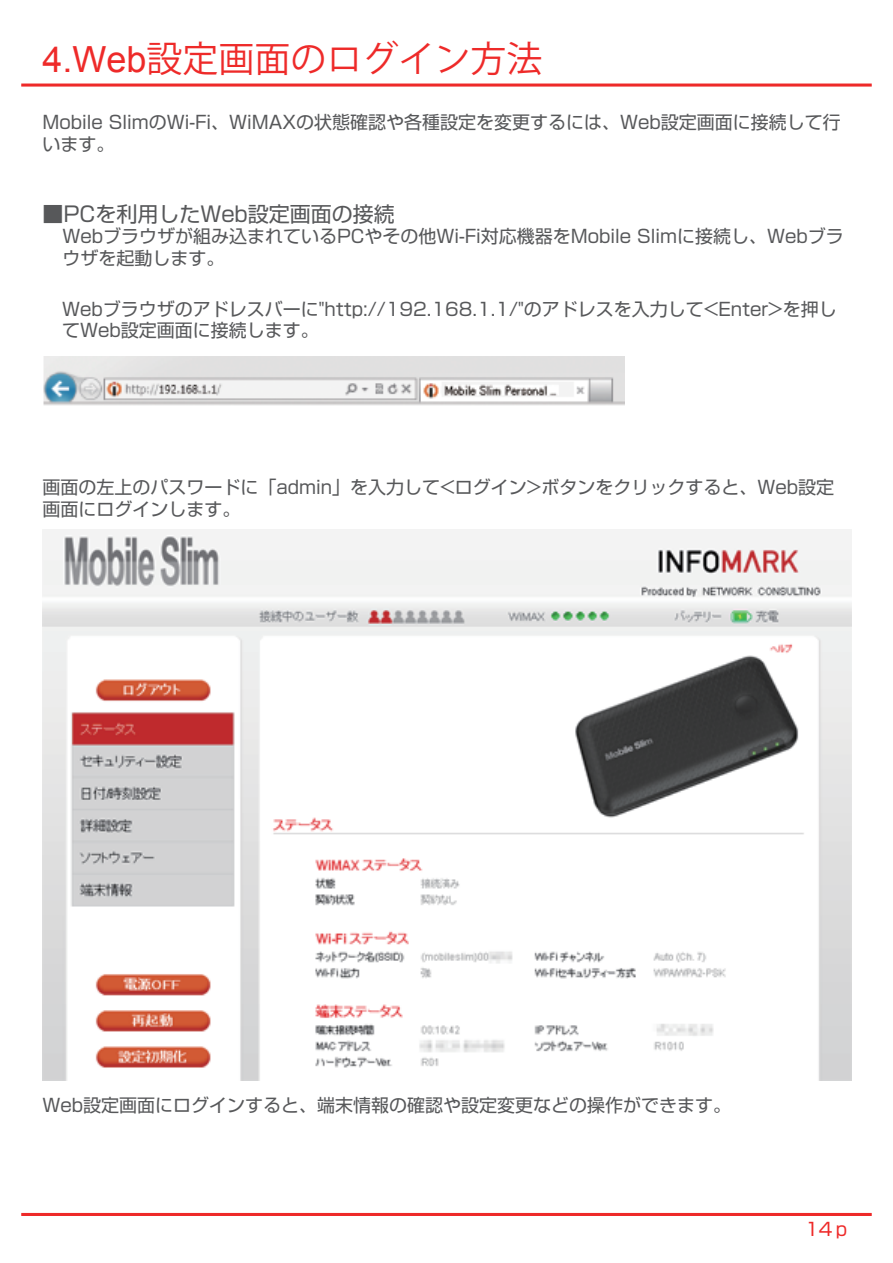
<style>
.page{position:relative;width:893px;height:1263px;background:#fff}
.page>*{position:absolute;margin:0;border:0;box-sizing:border-box;transform-origin:0 0}
.t1{font:36px "Koz Go Pro";color:#ee2a29}
.t2{font:21px "Shin Go Pro";color:#57585a}
.t3{font:18px/21.6px "Shin Go Pro";color:#57585a}
.t4{font:18px "Shin Go Pro";color:#ee2a29}
.s1{font-family:"Arial"}
</style>
<div class="page">
<hr style="left:21px;top:84px;width:851px;height:3px;background:#ee2a29">
<hr style="left:21px;top:1213px;width:851px;height:3px;background:#ee2a29">
<img style="left:43px;top:356px;width:581px;height:49px">
<img style="left:43px;top:530px;width:808px;height:550px">
<p class="t1" style="left:43px;top:36px;width:502px"><span class="s1">4.Web</span>設定画面のログイン方法</p>
<p class="t3" style="left:43px;top:109px;width:800px">Mobile SlimのWi-Fi、WiMAXの状態確認や各種設定を変更するには、Web設定画面に接続して行います。</p>
<p class="t2" style="left:43px;top:196px;width:354px">■PCを利用したWeb設定画面の接続</p>
<p class="t3" style="left:63px;top:223px;width:783px">Webブラウザが組み込まれているPCやその他Wi-Fi対応機器をMobile Slimに接続し、Webブラウザを起動します。</p>
<p class="t3" style="left:62px;top:296px;width:776px">Webブラウザのアドレスバーに"http://192.168.1.1/"のアドレスを入力して&lt;Enter&gt;を押してWeb設定画面に接続します。</p>
<p class="t3" style="left:43px;top:474px;width:793px">画面の左上のパスワードに「admin」を入力して&lt;ログイン&gt;ボタンをクリックすると、Web設定画面にログインします。</p>
<p class="t3" style="left:43px;top:1092px;width:690px">Web設定画面にログインすると、端末情報の確認や設定変更などの操作ができます。</p>
<p class="t4" style="left:805px;top:1214px;width:47px">14ｐ</p>
</div>
